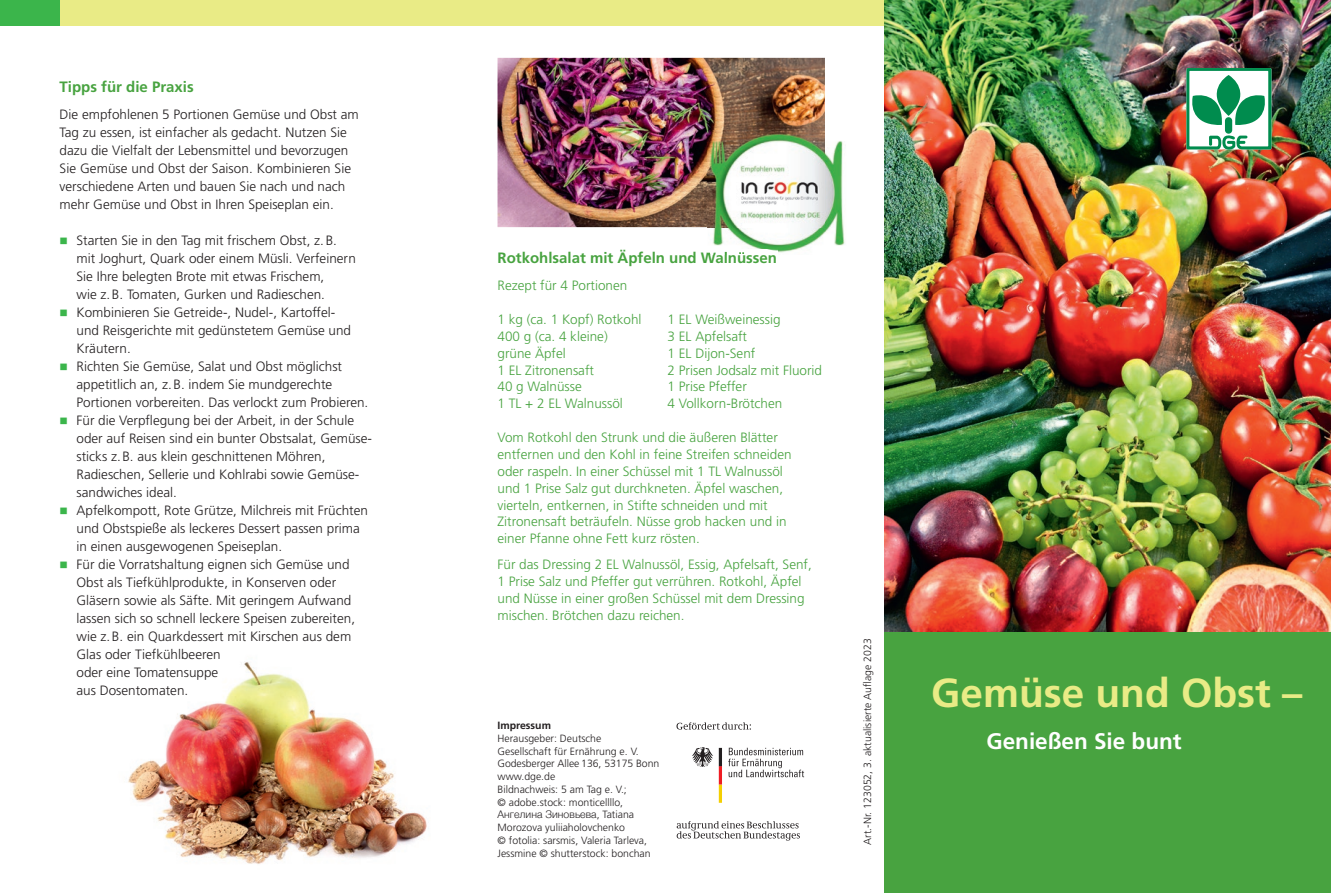
<style>
.page{position:relative;width:1331px;height:893px;background:#fff}
.page>*{position:absolute;margin:0;border:0;box-sizing:border-box;transform-origin:0 0}
.t1{font:700 40.5px "Frutiger LT Std";color:#e9eb86}
.t2{font:700 22.5px "Frutiger LT Std";color:#fff}
.t3{font:700 15px "Frutiger LT Std";color:#48a340}
.t4{font:300 13.5px/18px "Frutiger LT Std";color:#231f20}
.t5{font:300 13.5px/16.8px "Frutiger LT Std";color:#48a340}
.t6{font:300 10.5px/12.8px "Frutiger LT Std";color:#231f20}
.t7{font:300 10.5px "Helvetica";letter-spacing:.005em;color:#231f20}
.t8{font:700 10.5px "Frutiger LT Std";color:#231f20}
.s1{color:#3bb54b}
.s2{font-family:"Frutiger LT Std"}
</style>
<div class="page">
<img style="left:128px;top:662px;width:301px;height:202px">
<div style="left:0;top:0;width:884px;height:26px;background:#e9eb86"></div>
<div style="left:0;top:0;width:60px;height:26px;background:#3bb54b"></div>
<img style="left:884px;top:0;width:447px;height:632px">
<div style="left:884px;top:632px;width:447px;height:261px;background:#48a340"></div>
<svg style="left:1186px;top:68px;width:85px;height:82px"></svg>
<svg style="left:692px;top:747px;width:21px;height:20px"></svg>
<svg style="left:719px;top:748px;width:3px;height:55px"></svg>
<svg style="left:728px;top:748px;width:76px;height:29px"></svg>
<svg style="left:677px;top:821px;width:123px;height:20px"></svg>
<svg style="left:676px;top:722px;width:75px;height:8px"></svg>
<img style="left:497px;top:58px;width:328px;height:169px">
<img style="left:708px;top:141px;width:137px;height:112px">
<img style="left:708px;top:250px;width:69px;height:5px">
<img style="left:708px;top:130px;width:117px;height:97px">
<p class="t3" style="left:60px;top:78px;width:136px">Tipps für die Praxis</p>
<p class="t4" style="left:60px;top:106px;width:301px">Die empfohlenen 5 Portionen Gemüse und Obst am Tag zu essen, ist einfacher als gedacht. Nutzen Sie dazu die Vielfalt der Lebensmittel und bevorzugen Sie Gemüse und Obst der Saison. Kombinieren Sie verschiedene Arten und bauen Sie nach und nach mehr Gemüse und Obst in Ihren Speiseplan ein.</p>
<p class="t4" style="left:77px;top:232px;width:281px;text-indent:-17px"><span class="s1">■</span> Starten Sie in den Tag mit frischem Obst, z. B. mit Joghurt, Quark oder einem Müsli. Verfeinern Sie Ihre belegten Brote mit etwas Frischem,<br>wie z. B. Tomaten, Gurken und Radieschen.</p>
<p class="t4" style="left:77px;top:304px;width:276px;text-indent:-17px"><span class="s1">■</span> Kombinieren Sie Getreide-, Nudel-, Kartoffel&shy;und Reisgerichte mit gedünstetem Gemüse und<br>Kräutern.</p>
<p class="t4" style="left:77px;top:358px;width:293px;text-indent:-17px"><span class="s1">■</span> Richten Sie Gemüse, Salat und Obst möglichst appetitlich an, z. B. indem Sie mundgerechte<br>Portionen vorbereiten. Das verlockt zum Probieren.</p>
<p class="t4" style="left:77px;top:412px;width:297px;text-indent:-17px"><span class="s1">■</span> Für die Verpflegung bei der Arbeit, in der Schule oder auf Reisen sind ein bunter Obstsalat, Gemüse&shy;sticks z. B. aus klein geschnittenen Möhren, Radieschen, Sellerie und Kohlrabi sowie Gemüse&shy;sandwiches ideal.</p>
<p class="t4" style="left:77px;top:502px;width:293px;text-indent:-17px"><span class="s1">■</span> Apfelkompott, Rote Grütze, Milchreis mit Früchten und Obstspieße als leckeres Dessert passen prima in einen ausgewogenen Speiseplan.</p>
<p class="t4" style="left:77px;top:556px;width:280px;text-indent:-17px"><span class="s1">■</span> Für die Vorratshaltung eignen sich Gemüse und Obst als Tiefkühlprodukte, in Konserven oder Gläsern sowie als Säfte. Mit geringem Aufwand lassen sich so schnell leckere Speisen zubereiten, wie z. B. ein Quarkdessert mit Kirschen aus dem Glas oder Tiefkühlbeeren<br>oder eine Tomatensuppe<br>aus Dosentomaten.</p>
<p class="t3" style="left:497px;top:249px;width:281px">Rotkohlsalat mit Äpfeln und Walnüssen</p>
<p class="t5" style="left:497px;top:277px;width:131px">Rezept für 4 Portionen</p>
<p class="t5" style="left:497px;top:311px;width:146px">1 kg (ca. 1 Kopf) Rotkohl<br>400 g (ca. 4 kleine) grüne Äpfel<br>1 EL Zitronensaft<br>40 g Walnüsse<br>1 TL + 2 EL Walnussöl</p>
<p class="t5" style="left:668px;top:311px;width:156px">1 EL Weißweinessig<br>3 EL Apfelsaft<br>1 EL Dijon-Senf<br>2 Prisen Jodsalz mit Fluorid<br>1 Prise Pfeffer<br>4 Vollkorn-Brötchen</p>
<p class="t5" style="left:497px;top:429px;width:296px">Vom Rotkohl den Strunk und die äußeren Blätter entfernen und den Kohl in feine Streifen schneiden oder raspeln. In einer Schüssel mit 1 TL Walnussöl und 1 Prise Salz gut durchkneten. Äpfel waschen, vierteln, entkernen, in Stifte schneiden und mit Zitronensaft beträufeln. Nüsse grob hacken und in einer Pfanne ohne Fett kurz rösten.</p>
<p class="t5" style="left:497px;top:556px;width:316px">Für das Dressing 2 EL Walnussöl, Essig, Apfelsaft, Senf, 1 Prise Salz und Pfeffer gut verrühren. Rotkohl, Äpfel und Nüsse in einer großen Schüssel mit dem Dressing mischen. Brötchen dazu reichen.</p>
<p class="t8" style="left:497px;top:719px;width:55px">Impressum</p>
<p class="t6" style="left:497px;top:732px;width:163px">Herausgeber: Deutsche<br>Gesellschaft für Ernährung e. V.<br>Godesberger Allee 136, 53175 Bonn www.dge.de<br>Bildnachweis: 5 am Tag e. V.;<br>© adobe.stock: monticellllo,</p>
<p class="t7" style="left:497px;top:806px;width:138px">Ангелина Зиновьева<span class="s2">, Tatiana</span></p>
<p class="t6" style="left:497px;top:821px;width:155px">Morozova yuliiaholovchenko<br>© fotolia: sarsmis, Valeria Tarleva,<br>Jessmine © shutterstock: bonchan</p>
<p class="t6" style="left:861px;top:845px;width:208px;rotate:-90deg">Art.-Nr. 123052, 3. aktualisierte Auflage 2023</p>
<h1 class="t1" style="left:931px;top:669px;width:373px">Gemüse und Obst –</h1>
<h2 class="t2" style="left:986px;top:728px;width:197px">Genießen Sie bunt</h2>
</div>
